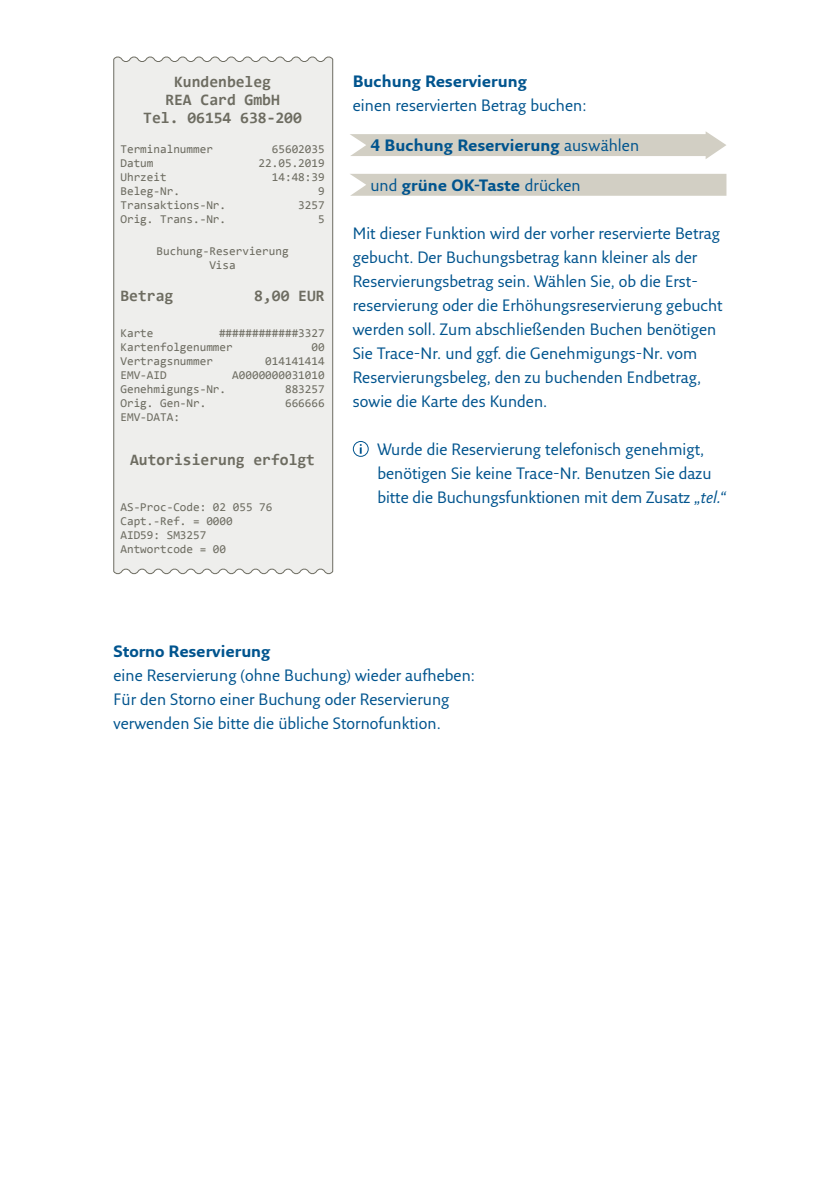
<style>
.page{position:relative;width:840px;height:1191px;background:#fff}
.page>*{position:absolute;margin:0;border:0;box-sizing:border-box;transform-origin:0 0}
.Absatzformat_1{font:16px/24px "Fresco Sans Plus Pro";color:#00548e}
.BON_Schrift{font:700 16px "Consolas";color:#6d6c61}
.Fließtext{font:700 16px "Fresco Sans Plus Pro";color:#00548e}
.BON_Schrift-2{font:700 16px "Fresco Sans Plus Pro";color:#00548e}
.BON_Schrift-3{font:12px "Consolas";color:#6d6c61}
.s1{font-weight:400}
.s2{font-style:italic}
</style>
<div class="page">
<svg style="left:350px;top:131px;width:376px;height:28px"></svg>
<div style="left:350px;top:174px;width:376px;height:22px;background:#d2cfc4"></div>
<svg style="left:359px;top:444px;width:2px;height:10px"></svg>
<div style="left:352px;top:441px;width:16px;height:16px;border:1px solid #00548e;border-radius:50%"></div>
<div style="left:113px;top:56px;width:220px;height:519px;background:#eeeeec"></div>
<p class="BON_Schrift" style="left:174px;top:71px;width:98px">Kundenbeleg</p>
<p class="BON_Schrift" style="left:165px;top:89px;width:116px">REA Card GmbH</p>
<p class="BON_Schrift" style="left:143px;top:107px;width:160px">Tel. 06154 638-200</p>
<p class="BON_Schrift-3" style="left:120px;top:141px;width:94px">Terminalnummer</p>
<p class="BON_Schrift-3" style="left:272px;top:141px;width:54px">65602035</p>
<p class="BON_Schrift-3" style="left:120px;top:155px;width:35px">Datum</p>
<p class="BON_Schrift-3" style="left:258px;top:155px;width:67px">22.05.2019</p>
<p class="BON_Schrift-3" style="left:120px;top:169px;width:48px">Uhrzeit</p>
<p class="BON_Schrift-3" style="left:272px;top:169px;width:54px">14:48:39</p>
<p class="BON_Schrift-3" style="left:120px;top:183px;width:61px">Beleg-Nr.</p>
<p class="BON_Schrift-3" style="left:318px;top:183px;width:8px">9</p>
<p class="BON_Schrift-3" style="left:120px;top:197px;width:107px">Transaktions-Nr.</p>
<p class="BON_Schrift-3" style="left:298px;top:197px;width:28px">3257</p>
<p class="BON_Schrift-3" style="left:120px;top:211px;width:107px">Orig. Trans.-Nr.</p>
<p class="BON_Schrift-3" style="left:318px;top:211px;width:8px">5</p>
<p class="BON_Schrift-3" style="left:156px;top:243px;width:134px">Buchung-Reservierung</p>
<p class="BON_Schrift-3" style="left:209px;top:257px;width:28px">Visa</p>
<p class="BON_Schrift" style="left:120px;top:285px;width:54px">Betrag</p>
<p class="BON_Schrift" style="left:254px;top:285px;width:72px">8,00 EUR</p>
<p class="BON_Schrift-3" style="left:120px;top:325px;width:35px">Karte</p>
<p class="BON_Schrift-3" style="left:219px;top:325px;width:107px">############3327</p>
<p class="BON_Schrift-3" style="left:120px;top:339px;width:114px">Kartenfolgenummer</p>
<p class="BON_Schrift-3" style="left:311px;top:339px;width:15px">00</p>
<p class="BON_Schrift-3" style="left:120px;top:353px;width:94px">Vertragsnummer</p>
<p class="BON_Schrift-3" style="left:265px;top:353px;width:61px">014141414</p>
<p class="BON_Schrift-3" style="left:120px;top:367px;width:48px">EMV-AID</p>
<p class="BON_Schrift-3" style="left:232px;top:367px;width:94px">A0000000031010</p>
<p class="BON_Schrift-3" style="left:120px;top:381px;width:107px">Genehmigungs-Nr.</p>
<p class="BON_Schrift-3" style="left:285px;top:381px;width:41px">883257</p>
<p class="BON_Schrift-3" style="left:120px;top:395px;width:87px">Orig. Gen-Nr.</p>
<p class="BON_Schrift-3" style="left:285px;top:395px;width:41px">666666</p>
<p class="BON_Schrift-3" style="left:120px;top:409px;width:61px">EMV-DATA:</p>
<p class="BON_Schrift" style="left:130px;top:449px;width:186px">Autorisierung erfolgt</p>
<p class="BON_Schrift-3" style="left:120px;top:499px;width:153px">AS-Proc-Code: 02 055 76</p>
<p class="BON_Schrift-3" style="left:120px;top:513px;width:114px">Capt.-Ref. = 0000</p>
<p class="BON_Schrift-3" style="left:120px;top:527px;width:87px">AID59: SM3257</p>
<p class="BON_Schrift-3" style="left:120px;top:541px;width:107px">Antwortcode = 00</p>
<p class="BON_Schrift-2" style="left:352px;top:71px;width:175px">Buchung Reservierung</p>
<p class="Absatzformat_1" style="left:352px;top:93px;width:235px">einen reservierten Betrag buchen:</p>
<p class="Fließtext" style="left:370px;top:135px;width:270px">4 Buchung Reservierung <span class="s1">auswählen</span></p>
<p class="Fließtext" style="left:370px;top:175px;width:212px"><span class="s1">und</span> grüne OK-Taste <span class="s1">drücken</span></p>
<p class="Absatzformat_1" style="left:352px;top:221px;width:371px">Mit dieser Funktion wird der vorher reservierte Betrag gebucht. Der Buchungsbetrag kann kleiner als der Reservierungsbetrag sein. Wählen Sie, ob die Erst&shy;reservierung oder die Erhöhungsreservierung gebucht werden soll. Zum abschließenden Buchen benötigen Sie Trace-Nr. und ggf. die Genehmigungs-Nr. vom Reservierungsbeleg, den zu buchenden Endbetrag, sowie die Karte des Kunden.</p>
<p class="Absatzformat_1" style="left:377px;top:437px;width:350px">Wurde die Reservierung telefonisch genehmigt, benötigen Sie keine Trace-Nr. Benutzen Sie dazu bitte die Buchungsfunktionen mit dem Zusatz <span class="s2">„tel.“</span></p>
<p class="BON_Schrift-2" style="left:113px;top:641px;width:158px">Storno Reservierung</p>
<p class="Absatzformat_1" style="left:113px;top:663px;width:363px">eine Reservierung (ohne Buchung) wieder aufheben:</p>
<p class="Absatzformat_1" style="left:113px;top:687px;width:337px">Für den Storno einer Buchung oder Reservierung verwenden Sie bitte die übliche Stornofunktion.</p>
</div>
